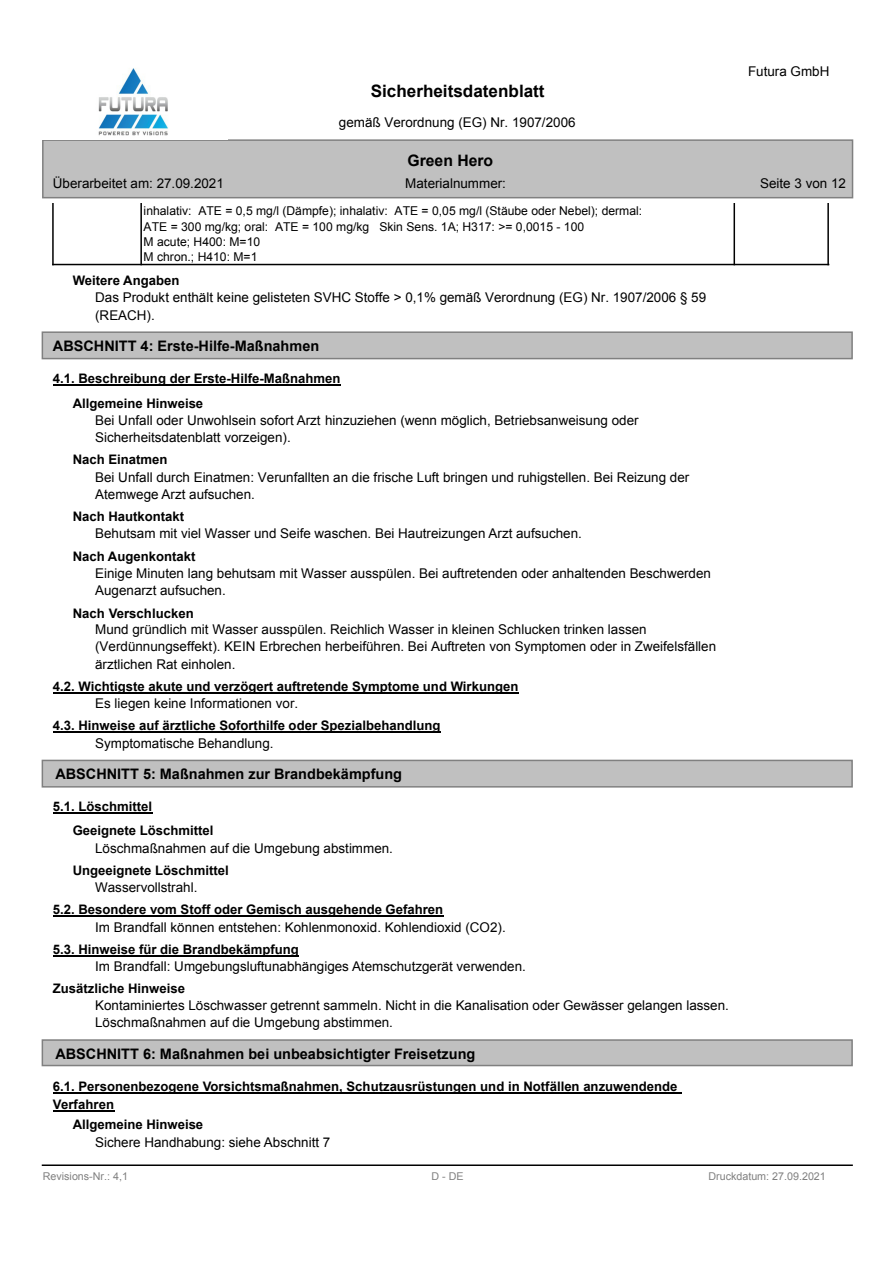
<style>
.page{position:relative;width:893px;height:1262px;background:#fff}
.page>*{position:absolute;margin:0;border:0;box-sizing:border-box;transform-origin:0 0}
.t1{font:700 17.1px "Arial";color:#000}
.t2{font:700 15.75px "Arial";color:#000}
.t3{font:700 14.4px "Arial";color:#000}
.t4{font:13.35px/17.1px "Arial";color:#000}
.t5{font:700 13.2px/17.9px "Arial";color:#000}
.t6{font:12.15px/15.3px "Arial";color:#000}
.t7{font:10.8px "Arial";color:#808080}
</style>
<div class="page">
<div style="left:42px;top:139px;width:811px;height:59px;background:#c0c0c0;border:2px solid #808080"></div>
<div style="left:42px;top:331px;width:810px;height:28px;background:#c0c0c0;border:2px solid #808080"></div>
<div style="left:42px;top:759px;width:810px;height:28px;background:#c0c0c0;border:2px solid #808080"></div>
<div style="left:42px;top:1039px;width:810px;height:27px;background:#c0c0c0;border:2px solid #808080"></div>
<hr style="left:42px;top:1164px;width:810px;height:2px;background:#000">
<hr style="left:53px;top:203px;width:1px;height:61px;background:#000">
<hr style="left:827px;top:203px;width:2px;height:61px;background:#000">
<hr style="left:140px;top:203px;width:2px;height:61px;background:#000">
<hr style="left:733px;top:203px;width:2px;height:61px;background:#000">
<hr style="left:53px;top:264px;width:775px;height:1px;background:#000">
<img style="left:98px;top:68px;width:70px;height:68px">
<hr style="left:53px;top:384px;width:287px;height:1px;background:#000">
<hr style="left:53px;top:692px;width:465px;height:1px;background:#000">
<hr style="left:53px;top:732px;width:387px;height:1px;background:#000">
<hr style="left:53px;top:812px;width:99px;height:1px;background:#000">
<hr style="left:53px;top:915px;width:390px;height:2px;background:#000">
<hr style="left:53px;top:955px;width:246px;height:1px;background:#000">
<hr style="left:53px;top:1092px;width:628px;height:2px;background:#000">
<hr style="left:53px;top:1110px;width:61px;height:1px;background:#000">
<p class="t1" style="left:371px;top:84px;width:175px">Sicherheitsdatenblatt</p>
<p class="t4" style="left:339px;top:115px;width:238px">gemäß Verordnung (EG) Nr. 1907/2006</p>
<p class="t2" style="left:407px;top:155px;width:87px">Green Hero</p>
<p class="t4" style="left:748px;top:64px;width:83px">Futura GmbH</p>
<p class="t4" style="left:53px;top:176px;width:172px">Überarbeitet am: 27.09.2021</p>
<p class="t4" style="left:405px;top:176px;width:102px">Materialnummer:</p>
<p class="t4" style="left:760px;top:176px;width:87px">Seite 3 von 12</p>
<p class="t6" style="left:144px;top:205px;width:500px">inhalativ: ATE = 0,5 mg/l (Dämpfe); inhalativ: ATE = 0,05 mg/l (Stäube oder Nebel); dermal:<br>ATE = 300 mg/kg; oral: ATE = 100 mg/kg Skin Sens. 1A; H317: &gt;= 0,0015 - 100<br>M acute; H400: M=10<br>M chron.; H410: M=1</p>
<p class="t5" style="left:73px;top:272px;width:108px">Weitere Angaben</p>
<p class="t4" style="left:95px;top:290px;width:612px">Das Produkt enthält keine gelisteten SVHC Stoffe &gt; 0,1% gemäß Verordnung (EG) Nr. 1907/2006 § 59 (REACH).</p>
<p class="t3" style="left:53px;top:340px;width:268px">ABSCHNITT 4: Erste-Hilfe-Maßnahmen</p>
<p class="t5" style="left:53px;top:370px;width:289px">4.1. Beschreibung der Erste-Hilfe-Maßnahmen</p>
<p class="t4" style="left:95px;top:413px;width:545px">Bei Unfall oder Unwohlsein sofort Arzt hinzuziehen (wenn möglich, Betriebsanweisung oder<br>Sicherheitsdatenblatt vorzeigen).</p>
<p class="t5" style="left:73px;top:395px;width:132px">Allgemeine Hinweise</p>
<p class="t5" style="left:73px;top:452px;width:96px">Nach Einatmen</p>
<p class="t4" style="left:95px;top:469px;width:595px">Bei Unfall durch Einatmen: Verunfallten an die frische Luft bringen und ruhigstellen. Bei Reizung der<br>Atemwege Arzt aufsuchen.</p>
<p class="t5" style="left:73px;top:509px;width:113px">Nach Hautkontakt</p>
<p class="t4" style="left:95px;top:526px;width:488px">Behutsam mit viel Wasser und Seife waschen. Bei Hautreizungen Arzt aufsuchen.</p>
<p class="t5" style="left:73px;top:548px;width:124px">Nach Augenkontakt</p>
<p class="t4" style="left:95px;top:566px;width:617px">Einige Minuten lang behutsam mit Wasser ausspülen. Bei auftretenden oder anhaltenden Beschwerden<br>Augenarzt aufsuchen.</p>
<p class="t5" style="left:73px;top:605px;width:123px">Nach Verschlucken</p>
<p class="t4" style="left:95px;top:622px;width:622px">Mund gründlich mit Wasser ausspülen. Reichlich Wasser in kleinen Schlucken trinken lassen (Verdünnungseffekt). KEIN Erbrechen herbeiführen. Bei Auftreten von Symptomen oder in Zweifelsfällen ärztlichen Rat einholen.</p>
<p class="t5" style="left:53px;top:678px;width:467px">4.2. Wichtigste akute und verzögert auftretende Symptome und Wirkungen</p>
<p class="t4" style="left:95px;top:696px;width:204px">Es liegen keine Informationen vor.</p>
<p class="t5" style="left:53px;top:718px;width:389px">4.3. Hinweise auf ärztliche Soforthilfe oder Spezialbehandlung</p>
<p class="t4" style="left:95px;top:736px;width:180px">Symptomatische Behandlung.</p>
<p class="t3" style="left:55px;top:768px;width:348px">ABSCHNITT 5: Maßnahmen zur Brandbekämpfung</p>
<p class="t5" style="left:53px;top:798px;width:101px">5.1. Löschmittel</p>
<p class="t4" style="left:95px;top:841px;width:299px">Löschmaßnahmen auf die Umgebung abstimmen.</p>
<p class="t5" style="left:73px;top:823px;width:142px">Geeignete Löschmittel</p>
<p class="t5" style="left:73px;top:862px;width:158px">Ungeeignete Löschmittel</p>
<p class="t5" style="left:53px;top:901px;width:392px">5.2. Besondere vom Stoff oder Gemisch ausgehende Gefahren</p>
<p class="t4" style="left:95px;top:920px;width:412px">Im Brandfall können entstehen: Kohlenmonoxid. Kohlendioxid (CO2).</p>
<p class="t4" style="left:95px;top:959px;width:432px">Im Brandfall: Umgebungsluftunabhängiges Atemschutzgerät verwenden.</p>
<p class="t4" style="left:95px;top:880px;width:104px">Wasservollstrahl.</p>
<p class="t5" style="left:53px;top:941px;width:247px">5.3. Hinweise für die Brandbekämpfung</p>
<p class="t5" style="left:53px;top:980px;width:134px">Zusätzliche Hinweise</p>
<p class="t4" style="left:95px;top:998px;width:635px">Kontaminiertes Löschwasser getrennt sammeln. Nicht in die Kanalisation oder Gewässer gelangen lassen.<br>Löschmaßnahmen auf die Umgebung abstimmen.</p>
<p class="t3" style="left:55px;top:1048px;width:421px">ABSCHNITT 6: Maßnahmen bei unbeabsichtigter Freisetzung</p>
<p class="t5" style="left:53px;top:1078px;width:626px">6.1. Personenbezogene Vorsichtsmaßnahmen, Schutzausrüstungen und in Notfällen anzuwendende<br>Verfahren</p>
<p class="t4" style="left:95px;top:1135px;width:237px">Sichere Handhabung: siehe Abschnitt 7</p>
<p class="t5" style="left:73px;top:1116px;width:132px">Allgemeine Hinweise</p>
<p class="t7" style="left:43px;top:1172px;width:87px">Revisions-Nr.: 4,1</p>
<p class="t7" style="left:431px;top:1172px;width:34px">D-DE</p>
<p class="t7" style="left:708px;top:1172px;width:119px">Druckdatum: 27.09.2021</p>
</div>
